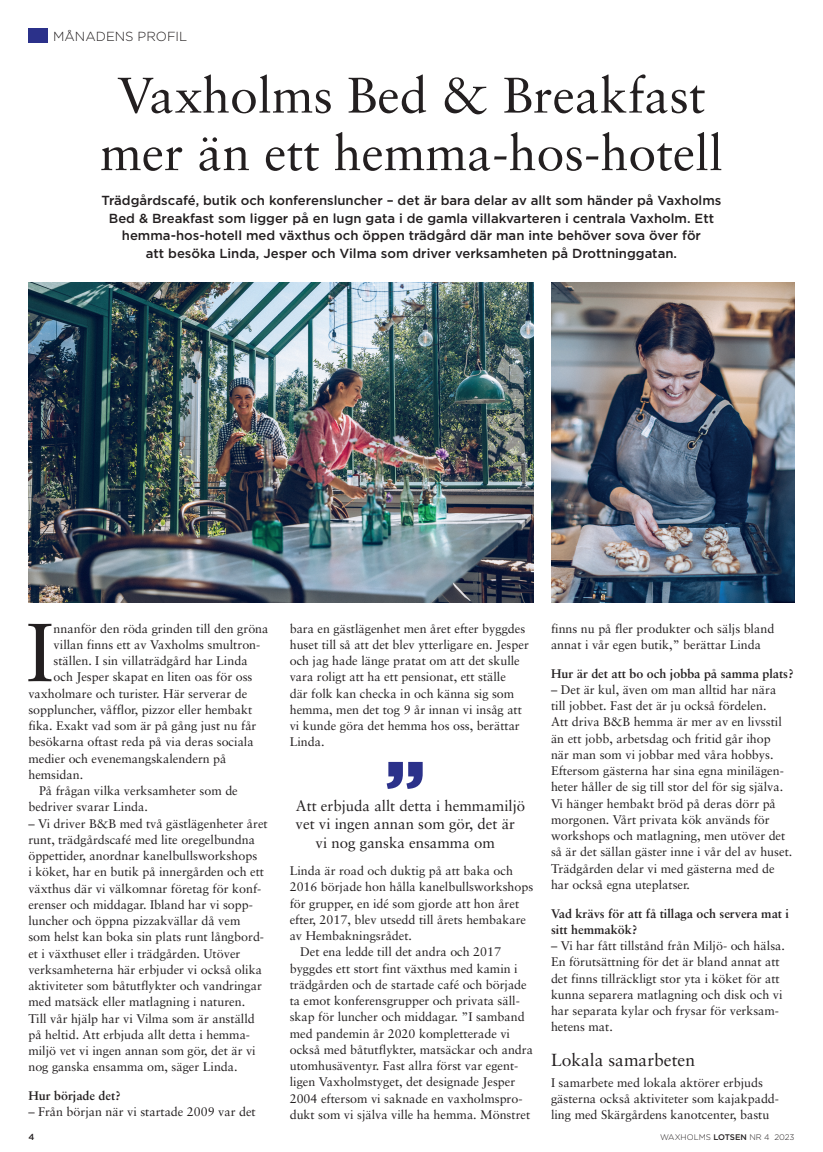
<style>
.page{position:relative;width:823px;height:1152px;background:#fff}
.page>*{position:absolute;margin:0;border:0;box-sizing:border-box;transform-origin:0 0}
.t1{font:82.38px "Sabon LT Pro";color:#231f20}
.t2{font:900 74.5px "Gotham";color:#2b318a}
.t3{font:50px/57.5px "Sabon LT Pro";color:#231f20;text-align:center}
.t4{font:17.5px "Sabon LT Pro";color:#231f20}
.t5{font:15px "Sabon LT Pro";color:#231f20}
.t6{font:500 13.12px/17.5px "Gotham";color:#231f20;text-align:center}
.t7{font:300 13.12px "Gotham";color:#231f20}
.t8{font:12.5px/16.2px "Sabon LT Pro";color:#231f20}
.t9{font:700 12.5px/16.2px "Sabon LT Pro";color:#231f20}
.t10{font:500 8.75px "Gotham";color:#231f20}
.t11{font:300 8.12px "Gotham";color:#231f20}
.s1{font-weight:500}
</style>
<div class="page">
<img style="left:551px;top:283px;width:243px;height:319px">
<img style="left:28px;top:283px;width:505px;height:319px">
<div style="left:28px;top:28px;width:20px;height:15px;background:#2b318a"></div>
<p class="t7" style="left:53px;top:28px;width:136px">MÅNADENS PROFIL</p>
<h3 class="t3" style="left:100px;top:65px;width:624px">Vaxholms Bed &amp; Breakfast mer än ett hemma-hos-hotell</h3>
<p class="t6" style="left:101px;top:192px;width:621px">Trädgårdscafé, butik och konferensluncher – det är bara delar av allt som händer på Vaxholms Bed &amp; Breakfast som ligger på en lugn gata i de gamla villakvarteren i centrala Vaxholm. Ett hemma-hos-hotell med växthus och öppen trädgård där man inte behöver sova över för<br>att besöka Linda, Jesper och Vilma som driver verksamheten på Drottninggatan.</p>
<h1 class="t1" style="left:26px;top:601px;width:29px">I</h1>
<p class="t8" style="left:54px;top:619px;width:216px">nnanför den röda grinden till den gröna</p>
<p class="t8" style="left:54px;top:636px;width:208px">villan finns ett av Vaxholms smultron-</p>
<p class="t8" style="left:54px;top:652px;width:195px">ställen. I sin villaträdgård har Linda</p>
<p class="t8" style="left:54px;top:668px;width:200px">och Jesper skapat en liten oas för oss</p>
<p class="t8" style="left:28px;top:684px;width:220px">vaxholmare och turister. Här serverar de</p>
<p class="t8" style="left:28px;top:701px;width:225px">soppluncher, våfflor, pizzor eller hembakt</p>
<p class="t8" style="left:28px;top:717px;width:229px">fika. Exakt vad som är på gång just nu får</p>
<p class="t8" style="left:28px;top:733px;width:227px">besökarna oftast reda på via deras sociala</p>
<p class="t8" style="left:28px;top:749px;width:199px">medier och evenemangskalendern på</p>
<p class="t8" style="left:28px;top:766px;width:56px">hemsidan.</p>
<p class="t8" style="left:39px;top:782px;width:200px">På frågan vilka verksamheter som de</p>
<p class="t8" style="left:28px;top:798px;width:121px">bedriver svarar Linda.</p>
<p class="t8" style="left:28px;top:814px;width:241px">– Vi driver B&amp;B med två gästlägenheter året runt, trädgårdscafé med lite oregelbundna öppettider, anordnar kanelbullsworkshops<br>i köket, har en butik på innergården och ett växthus där vi välkomnar företag för konf&shy;erenser och middagar. Ibland har vi sopp&shy;luncher och öppna pizzakvällar då vem<br>som helst kan boka sin plats runt långbord&shy;et i växthuset eller i trädgården. Utöver verksamheterna här erbjuder vi också olika aktiviteter som båtutflykter och vandringar med matsäck eller matlagning i naturen.<br>Till vår hjälp har vi Vilma som är anställd på heltid. Att erbjuda allt detta i hemma&shy;miljö vet vi ingen annan som gör, det är vi nog ganska ensamma om, säger Linda.</p>
<p class="t9" style="left:28px;top:1087px;width:94px">Hur började det?</p>
<p class="t8" style="left:28px;top:1103px;width:229px">– Från början när vi startade 2009 var det</p>
<p class="t8" style="left:289px;top:619px;width:240px">bara en gästlägenhet men året efter byggdes huset till så att det blev ytterligare en. Jesper och jag hade länge pratat om att det skulle vara roligt att ha ett pensionat, ett ställe<br>där folk kan checka in och känna sig som hemma, men det tog 9 år innan vi insåg att vi kunde göra det hemma hos oss, berättar Linda.</p>
<h2 class="t2" style="left:384px;top:736px;width:42px">”</h2>
<p class="t5" style="left:296px;top:796px;width:231px">Att erbjuda allt detta i hemmamiljö</p>
<p class="t5" style="left:295px;top:814px;width:221px">vet vi ingen annan som gör, det är</p>
<p class="t5" style="left:315px;top:833px;width:181px">vi nog ganska ensamma om</p>
<p class="t8" style="left:289px;top:862px;width:224px">Linda är road och duktig på att baka och</p>
<p class="t8" style="left:289px;top:878px;width:245px">2016 började hon hålla kanelbullsworkshops</p>
<p class="t8" style="left:289px;top:894px;width:231px">för grupper, en idé som gjorde att hon året</p>
<p class="t8" style="left:289px;top:911px;width:238px">efter, 2017, blev utsedd till årets hembakare</p>
<p class="t8" style="left:289px;top:927px;width:124px">av Hembakningsrådet.</p>
<p class="t8" style="left:300px;top:943px;width:202px">Det ena ledde till det andra och 2017</p>
<p class="t8" style="left:289px;top:959px;width:229px">byggdes ett stort fint växthus med kamin i</p>
<p class="t8" style="left:289px;top:976px;width:238px">trädgården och de startade café och började</p>
<p class="t8" style="left:289px;top:992px;width:231px">ta emot konferensgrupper och privata säll-</p>
<p class="t8" style="left:289px;top:1008px;width:236px">skap för luncher och middagar. ”I samband</p>
<p class="t8" style="left:289px;top:1024px;width:222px">med pandemin år 2020 kompletterade vi</p>
<p class="t8" style="left:289px;top:1041px;width:245px">också med båtutflykter, matsäckar och andra</p>
<p class="t8" style="left:289px;top:1057px;width:230px">utomhusäventyr. Fast allra först var egent-</p>
<p class="t8" style="left:289px;top:1073px;width:227px">ligen Vaxholmstyget, det designade Jesper</p>
<p class="t8" style="left:289px;top:1089px;width:234px">2004 eftersom vi saknade en vaxholmspro-</p>
<p class="t8" style="left:289px;top:1106px;width:242px">dukt som vi själva ville ha hemma. Mönstret</p>
<p class="t8" style="left:550px;top:619px;width:225px">finns nu på fler produkter och säljs bland annat i vår egen butik,” berättar Linda</p>
<p class="t9" style="left:550px;top:664px;width:244px">Hur är det att bo och jobba på samma plats?</p>
<p class="t8" style="left:550px;top:681px;width:243px">– Det är kul, även om man alltid har nära till jobbet. Fast det är ju också fördelen.<br>Att driva B&amp;B hemma är mer av en livsstil än ett jobb, arbetsdag och fritid går ihop<br>när man som vi jobbar med våra hobbys.<br>Eftersom gästerna har sina egna minilägen&shy;heter håller de sig till stor del för sig själva.<br>Vi hänger hembakt bröd på deras dörr på morgonen. Vårt privata kök används för workshops och matlagning, men utöver det så är det sällan gäster inne i vår del av huset.<br>Trädgården delar vi med gästerna med de har också egna uteplatser.</p>
<p class="t9" style="left:550px;top:904px;width:239px">Vad krävs för att få tillaga och servera mat i sitt hemmakök?</p>
<p class="t8" style="left:550px;top:937px;width:235px">– Vi har fått tillstånd från Miljö- och hälsa.<br>En förutsättning för det är bland annat att det finns tillräckligt stor yta i köket för att kunna separera matlagning och disk och vi har separata kylar och frysar för verksam&shy;hetens mat.</p>
<h3 class="t4" style="left:550px;top:1048px;width:145px">Lokala samarbeten</h3>
<p class="t8" style="left:550px;top:1073px;width:229px">I samarbete med lokala aktörer erbjuds gästerna också aktiviteter som kajakpadd&shy;ling med Skärgårdens kanotcenter, bastu</p>
<p class="t10" style="left:29px;top:1130px;width:7px">4</p>
<p class="t11" style="left:659px;top:1131px;width:136px">WAXHOLMS <span class="s1">LOTSEN</span> NR 4 2023</p>
</div>
